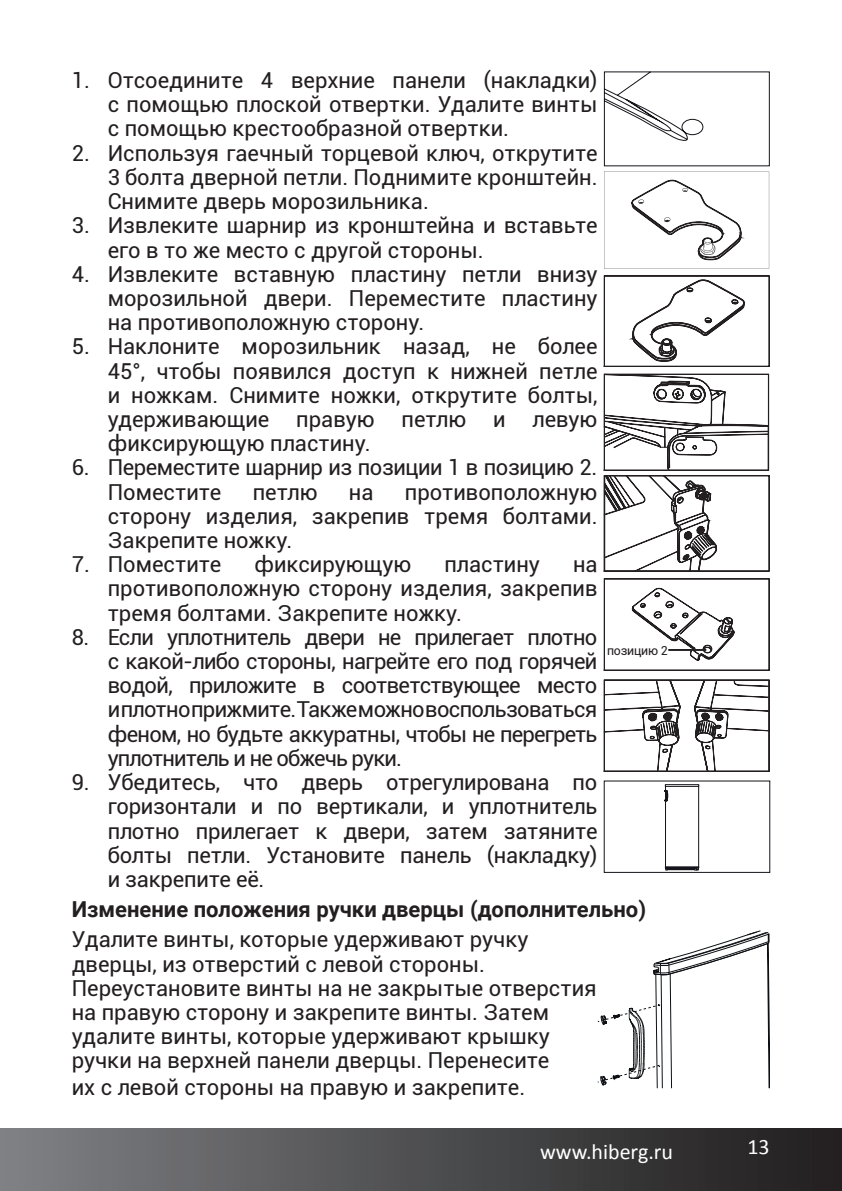
<style>
.page{position:relative;width:842px;height:1191px;background:#fff}
.page>*{position:absolute;margin:0;border:0;box-sizing:border-box;transform-origin:0 0}
.t1{font:22px/24.2px "Roboto";color:#231f20;text-align:justify}
.t2{font:22px/24.2px "Roboto";letter-spacing:-.02em;color:#231f20}
.t3{font:700 22px "Roboto";color:#231f20}
.t4{font:22px "Calibri";color:#fff}
.t5{font:12.4px "Roboto";letter-spacing:-.02em;color:#231f20}
</style>
<div class="page">
<div style="left:0;top:1128px;width:842px;height:63px;background:linear-gradient(to right,#7f8184,#1f1d1e)"></div>
<svg style="left:598px;top:930px;width:172px;height:158px"></svg>
<svg style="left:603px;top:71px;width:167px;height:197px"></svg>
<svg style="left:604px;top:275px;width:166px;height:92px"></svg>
<svg style="left:604px;top:374px;width:166px;height:197px"></svg>
<svg style="left:604px;top:578px;width:166px;height:93px"></svg>
<div style="left:668px;top:649px;width:38px;height:1px;border:1px solid #231f20"></div>
<svg style="left:604px;top:679px;width:166px;height:93px"></svg>
<svg style="left:664px;top:784px;width:35px;height:86px"></svg>
<p class="t1" style="left:108px;top:67px;width:491px;text-indent:-36px">1. Отсоедините 4 верхние панели (накладки) с помощью плоской отвертки. Удалите винты с помощью крестообразной отвертки.</p>
<p class="t1" style="left:108px;top:140px;width:491px;text-indent:-36px">2. Используя гаечный торцевой ключ, открутите 3 болта дверной петли. Поднимите кронштейн.<br>Снимите дверь морозильника.</p>
<p class="t1" style="left:108px;top:212px;width:491px;text-indent:-36px">3. Извлеките шарнир из кронштейна и вставьте его в то же место с другой стороны.</p>
<p class="t1" style="left:108px;top:261px;width:491px;text-indent:-36px">4. Извлеките вставную пластину петли внизу морозильной двери. Переместите пластину на противоположную сторону.</p>
<p class="t1" style="left:108px;top:333px;width:491px;text-indent:-36px">5. Наклоните морозильник назад, не более 45°, чтобы появился доступ к нижней петле и ножкам. Снимите ножки, открутите болты, удерживающие правую петлю и левую фиксирующую пластину.</p>
<p class="t2" style="left:108px;top:454px;width:491px;text-indent:-36px">6. Переместите шарнир из позиции 1 в позицию 2.<br>Поместите</p>
<p class="t1" style="left:108px;top:479px;width:491px;text-indent:297px">противоположную сторону изделия, закрепив тремя болтами.<br>Закрепите ножку.</p>
<p class="t1" style="left:72px;top:551px;width:151px">7. Поместите</p>
<p class="t1" style="left:254px;top:551px;width:159px">фиксирующую</p>
<p class="t1" style="left:444px;top:551px;width:97px">пластину</p>
<p class="t1" style="left:253px;top:479px;width:66px">петлю</p>
<p class="t1" style="left:349px;top:479px;width:26px">на</p>
<p class="t1" style="left:108px;top:551px;width:491px;text-indent:465px">на противоположную сторону изделия, закрепив тремя болтами. Закрепите ножку.</p>
<p class="t1" style="left:108px;top:624px;width:491px;text-indent:-36px">8. Если уплотнитель двери не прилегает плотно с какой-либо стороны, нагрейте его под горячей водой, приложите в соответствующее место и плотно прижмите. Также можно воспользоваться феном, но будьте аккуратны, чтобы не перегреть уплотнитель и не обжечь руки.</p>
<p class="t1" style="left:108px;top:769px;width:491px;text-indent:-36px">9. Убедитесь, что дверь отрегулирована по горизонтали и по вертикали, и уплотнитель плотно прилегает к двери, затем затяните болты петли. Установите панель (накладку) и закрепите её.</p>
<p class="t5" style="left:607px;top:641px;width:62px">позицию 2</p>
<p class="t3" style="left:72px;top:894px;width:576px">Изменение положения ручки дверцы (дополнительно)</p>
<p class="t1" style="left:72px;top:926px;width:526px;text-align:left">Удалите винты, которые удерживают ручку дверцы, из отверстий с левой стороны.<br>Переустановите винты на не закрытые отверстия на правую сторону и закрепите винты. Затем удалите винты, которые удерживают крышку ручки на верхней панели дверцы. Перенесите</p>
<p class="t1" style="left:72px;top:1074px;width:455px">их с левой стороны на правую и закрепите.</p>
<p class="t4" style="left:540px;top:1137px;width:135px">www.hiberg.ru</p>
<p class="t4" style="left:747px;top:1133px;width:24px">13</p>
</div>
